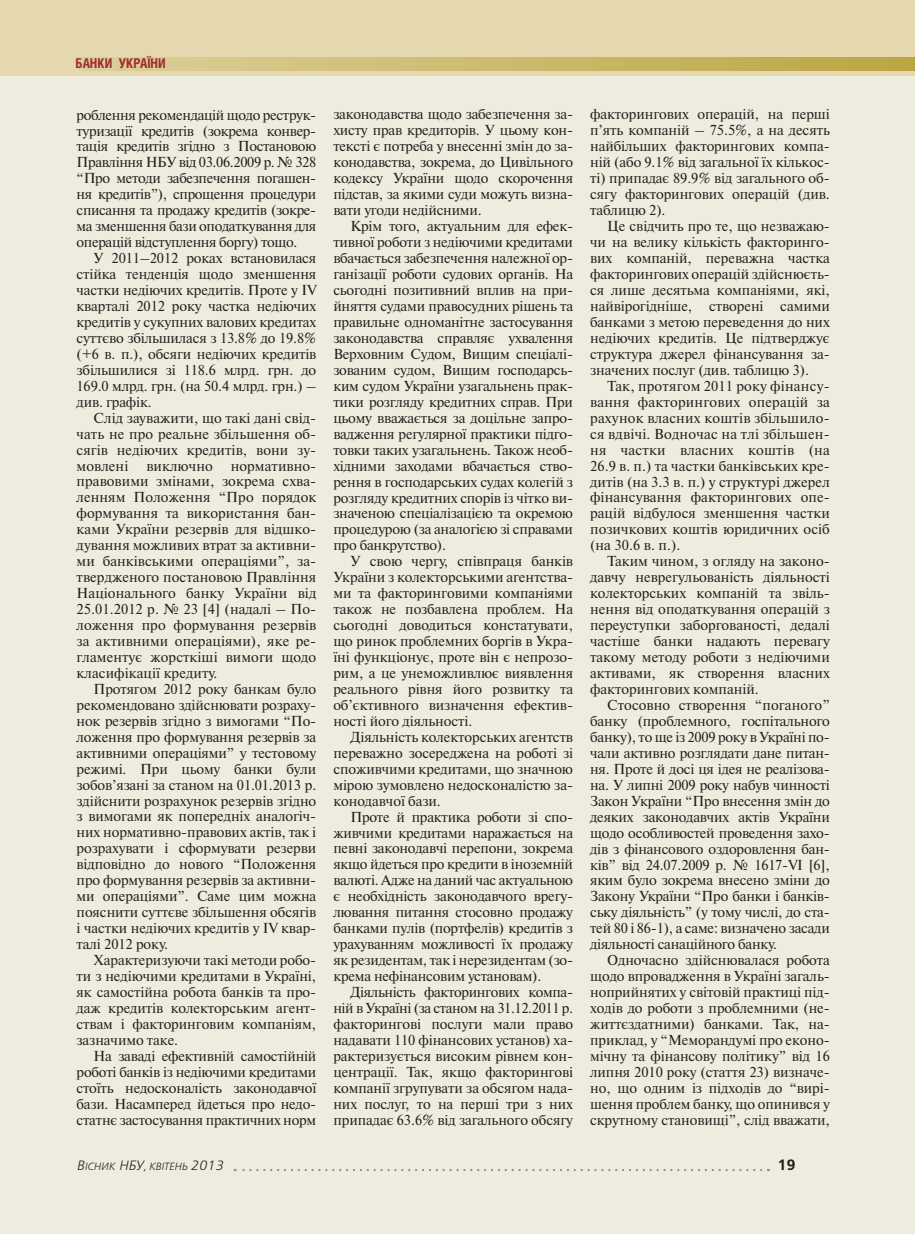
<style>
.page{position:relative;width:915px;height:1234px;background:#fff}
.page>*{position:absolute;margin:0;border:0;box-sizing:border-box;transform-origin:0 0}
.t1{font:15px "Free Set Demi Bold C";color:#231f20}
.Текст__N{font:14.4px/15.9px "Newton C";letter-spacing:-.015em;color:#231f20;text-align:justify}
.Aбзац_с_БУК_ч_б__N{font:14.4px/15.9px "Newton C";letter-spacing:-.025em;color:#231f20;text-align:justify}
.РАЗДЕЛ{font:700 13.5px "Helios Cond";color:#9e2d32}
.t2{font:italic 10.5px "Free Set Light C";color:#231f20}
.s1{font-size:13.5px}
</style>
<div class="page">
<div style="left:0;top:0;width:914px;height:77px;background:#e5d8ae"></div>
<svg style="left:78px;top:57px;width:836px;height:14px;background:#ccba6f"></svg>
<div style="left:0;top:77px;width:914px;height:1156px;background:#eeecde"></div>
<svg style="left:234px;top:1169px;width:527px;height:1px"></svg>
<p class="РАЗДЕЛ" style="left:75px;top:55px;width:92px">БАНКИ УКРАЇНИ</p>
<p class="Aбзац_с_БУК_ч_б__N" style="left:77px;top:107px;width:241px">роблення рекомендацій щодо реструк&shy;туризації кредитів (зокрема конвер&shy;тація кредитів згідно з Постановою Правління НБУ від 03.06.2009 р. № 328 “Про методи забезпечення погашен&shy;ня кредитів”), спрощення процедури списання та продажу кредитів (зокре&shy;ма зменшення бази оподаткування для операцій відступлення боргу) тощо.</p>
<p class="Текст__N" style="left:77px;top:250px;width:241px;text-indent:17px">У 2011–2012 роках встановилася стійка тенденція щодо зменшення частки недіючих кредитів. Проте у IV кварталі 2012 року частка недіючих кредитів у сукупних валових кредитах суттєво збільшилася з 13.8% до 19.8% (+6 в. п.), обсяги недіючих кредитів збільшилися зі 118.6 млрд. грн. до 169.0 млрд. грн. (на 50.4 млрд. грн.) – див. графік.</p>
<p class="Текст__N" style="left:77px;top:410px;width:241px;text-indent:17px">Слід зауважити, що такі дані свід&shy;чать не про реальне збільшення об&shy;сягів недіючих кредитів, вони зу&shy;мовлені виключно нормативно&shy;правовими змінами, зокрема схва&shy;ленням Положення “Про порядок формування та використання бан&shy;ками України резервів для відшко&shy;дування можливих втрат за активни&shy;ми банківськими операціями”, за&shy;твердженого постановою Правління Національного банку України від 25.01.2012 р. № 23 [4] (надалі – По&shy;ложення про формування резервів за активними операціями), яке ре&shy;гламентує жорсткіші вимоги щодо класифікації кредиту.</p>
<p class="Текст__N" style="left:77px;top:681px;width:241px;text-indent:17px">Протягом 2012 року банкам було рекомендовано здійснювати розраху&shy;нок резервів згідно з вимогами “По&shy;ложення про формування резервів за активними операціями” у тестовому режимі. При цьому банки були зобов’язані за станом на 01.01.2013 р. здійснити розрахунок резервів згідно з вимогами як попередніх аналогіч&shy;них нормативно-правових актів, так і розрахувати і сформувати резерви відповідно до нового “Положення про формування резервів за активни&shy;ми операціями”. Саме цим можна пояснити суттєве збільшення обсягів і частки недіючих кредитів у IV квар&shy;талі 2012 року.</p>
<p class="Текст__N" style="left:77px;top:952px;width:241px;text-indent:17px">Характеризуючи такі методи робо&shy;ти з недіючими кредитами в Україні, як самостійна робота банків та про&shy;даж кредитів колекторським агент&shy;ствам і факторинговим компаніям, зазначимо таке.</p>
<p class="Текст__N" style="left:77px;top:1047px;width:241px;text-indent:17px">На заваді ефективній самостійній роботі банків із недіючими кредитами стоїть недосконалість законодавчої бази. Насамперед йдеться про недо&shy;статнє застосування практичних норм</p>
<p class="Текст__N" style="left:333px;top:106px;width:241px">законодавства щодо забезпечення за&shy;хисту прав кредиторів. У цьому кон&shy;тексті є потреба у внесенні змін до за&shy;конодавства, зокрема, до Цивільного кодексу України щодо скорочення підстав, за якими суди можуть визна&shy;вати угоди недійсними.</p>
<p class="Текст__N" style="left:333px;top:218px;width:241px;text-align:left;text-indent:17px">Крім того, актуальним для ефек&shy;тивної роботи з недіючими кредитами вбачається забезпечення належної ор&shy;ганізації роботи судових органів. На сьогодні позитивний вплив на при&shy;йняття судами правосудних рішень та правильне одноманітне застосування законодавства справляє ухвалення Верховним Судом, Вищим спеціалі&shy;зованим судом, Вищим господарсь&shy;ким судом України узагальнень прак&shy;тики розгляду кредитних справ. При цьому вважається за доцільне запро&shy;вадження регулярної практики підго&shy;товки таких узагальнень. Також необ&shy;хідними заходами вбачається ство&shy;рення в господарських судах колегій з розгляду кредитних спорів із чітко ви&shy;значеною спеціалізацією та окремою процедурою (за аналогією зі справами про банкрутство).</p>
<p class="Текст__N" style="left:333px;top:553px;width:241px;text-indent:17px">У свою чергу, співпраця банків України з колекторськими агентства&shy;ми та факторинговими компаніями також не позбавлена проблем. На сьогодні доводиться констатувати, що ринок проблемних боргів в Укра&shy;їні функціонує, проте він є непрозо&shy;рим, а це унеможливлює виявлення реального рівня його розвитку та об’єктивного визначення ефектив&shy;ності його діяльності.</p>
<p class="Текст__N" style="left:333px;top:728px;width:241px;text-indent:17px">Діяльність колекторських агентств переважно зосереджена на роботі зі споживчими кредитами, що значною мірою зумовлено недосконалістю за&shy;конодавчої бази.</p>
<p class="Текст__N" style="left:333px;top:808px;width:241px;text-indent:17px">Проте й практика роботи зі спо&shy;живчими кредитами наражається на певні законодавчі перепони, зокрема якщо йдеться про кредити в іноземній валюті. Адже на даний час актуальною є необхідність законодавчого врегу&shy;лювання питання стосовно продажу банками пулів (портфелів) кредитів з урахуванням можливості їх продажу як резидентам, так і нерезидентам (зо&shy;крема нефінансовим установам).</p>
<p class="Текст__N" style="left:333px;top:983px;width:241px;text-indent:17px">Діяльність факторингових компа&shy;ній в Україні (за станом на 31.12.2011 р. факторингові послуги мали право надавати 110 фінансових установ) ха&shy;рактеризується високим рівнем кон&shy;центрації. Так, якщо факторингові компанії згрупувати за обсягом нада&shy;них послуг, то на перші три з них припадає 63.6% від загального обсягу</p>
<p class="Текст__N" style="left:590px;top:106px;width:241px">факторингових операцій, на перші п’ять компаній – 75.5%, а на десять найбільших факторингових компа&shy;ній (або 9.1% від загальної їх кількос&shy;ті) припадає 89.9% від загального об&shy;сягу факторингових операцій (див. таблицю 2).</p>
<p class="Текст__N" style="left:590px;top:218px;width:241px;text-indent:17px">Це свідчить про те, що незважаю&shy;чи на велику кількість факторинго&shy;вих компаній, переважна частка факторингових операцій здійснюєть&shy;ся лише десятьма компаніями, які, найвірогідніше, створені самими банками з метою переведення до них недіючих кредитів. Це підтверджує структура джерел фінансування за&shy;значених послуг (див. таблицю 3).</p>
<p class="Текст__N" style="left:590px;top:378px;width:241px;text-indent:17px">Так, протягом 2011 року фінансу&shy;вання факторингових операцій за рахунок власних коштів збільшило&shy;ся вдвічі. Водночас на тлі збільшен&shy;ня частки власних коштів (на 26.9 в. п.) та частки банківських кре&shy;дитів (на 3.3 в. п.) у структурі джерел фінансування факторингових опе&shy;рацій відбулося зменшення частки позичкових коштів юридичних осіб (на 30.6 в. п.).</p>
<p class="Текст__N" style="left:590px;top:553px;width:241px;text-indent:17px">Таким чином, з огляду на законо&shy;давчу неврегульованість діяльності колекторських компаній та звіль&shy;нення від оподаткування операцій з переуступки заборгованості, дедалі частіше банки надають перевагу такому методу роботи з недіючими активами, як створення власних факторингових компаній.</p>
<p class="Текст__N" style="left:590px;top:697px;width:241px;text-indent:17px">Стосовно створення “поганого” банку (проблемного, госпітального банку), то ще із 2009 року в Україні по&shy;чали активно розглядати дане питан&shy;ня. Проте й досі ця ідея не реалізова&shy;на. У липні 2009 року набув чинності Закон України “Про внесення змін до деяких законодавчих актів України щодо особливостей проведення захо&shy;дів з фінансового оздоровлення бан&shy;ків” від 24.07.2009 р. № 1617-VI [6], яким було зокрема внесено зміни до Закону України “Про банки і банків&shy;ську діяльність” (у тому числі, до ста&shy;тей 80 і 86-1), а саме: визначено засади діяльності санаційного банку.</p>
<p class="Текст__N" style="left:590px;top:952px;width:241px;text-indent:17px">Одночасно здійснювалася робота щодо впровадження в Україні загаль&shy;ноприйнятих у світовій практиці під&shy;ходів до роботи з проблемними (не&shy;життєздатними) банками. Так, на&shy;приклад, у “Меморандумі про еконо&shy;мічну та фінансову політику” від 16 липня 2010 року (стаття 23) визначе&shy;но, що одним із підходів до “вирі&shy;шення проблем банку, що опинився у скрутному становищі”, слід вважати,</p>
<p class="t2" style="left:77px;top:1160px;width:148px"><span class="s1">В</span>ІСНИК <span class="s1">НБУ</span>, КВІТЕНЬ <span class="s1">2013</span></p>
<p class="t1" style="left:777px;top:1155px;width:20px">19</p>
</div>
